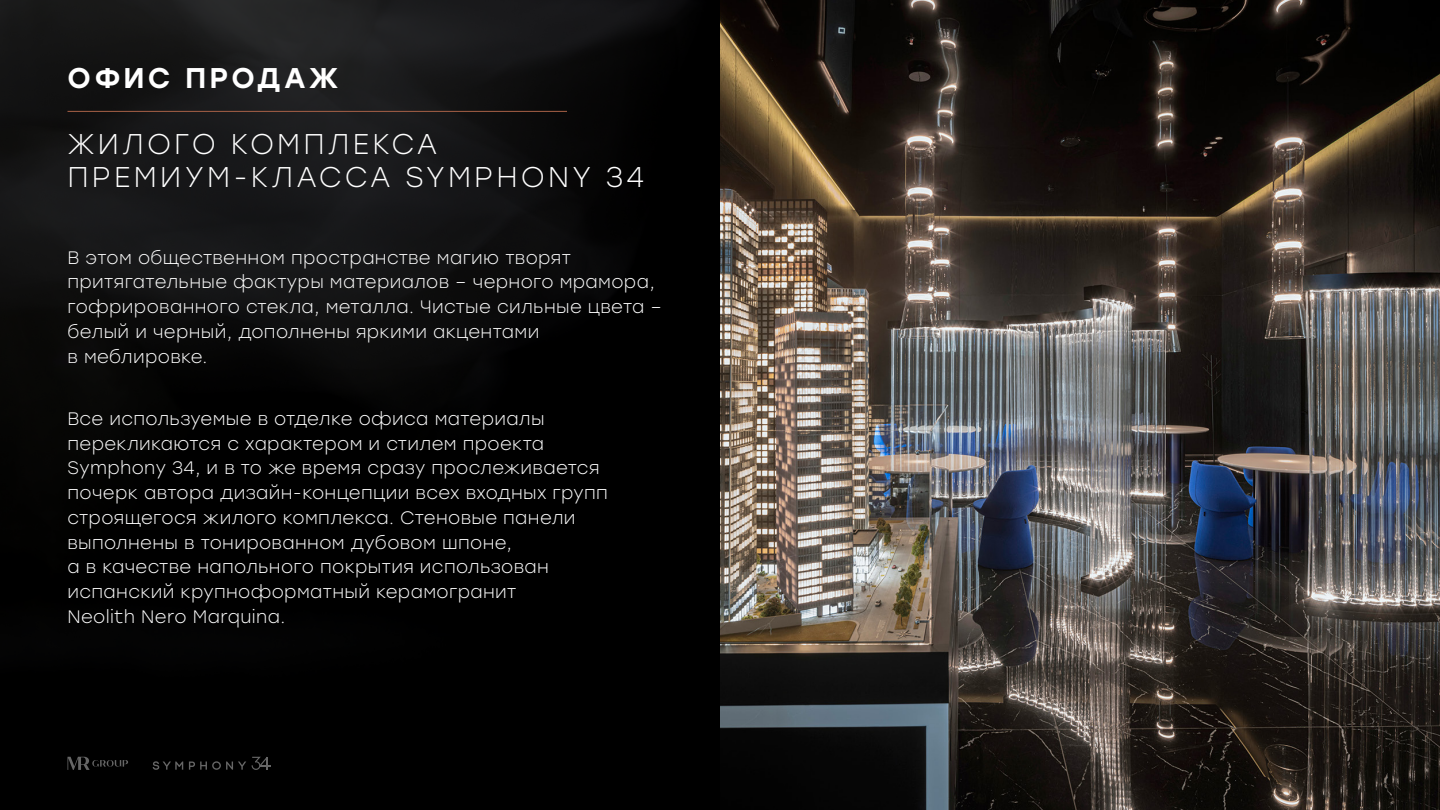
<style>
.page{position:relative;width:1440px;height:810px;background:#fff}
.page>*{position:absolute;margin:0;border:0;box-sizing:border-box;transform-origin:0 0}
.t1{font:300 28.5px/32.8px "Stolzl";letter-spacing:.11em;color:#fff}
.t2{font:500 28.5px "Stolzl";letter-spacing:.11em;color:#fff}
.t3{font:300 18px/24.8px "Stolzl";letter-spacing:.02em;color:#fff}
</style>
<div class="page">
<div style="left:0;top:0;width:720px;height:810px;background:#000"></div>
<img style="left:0;top:0;width:687px;height:374px">
<hr style="left:68px;top:111px;width:499px;height:1px;background:#a86147">
<svg style="left:67px;top:757px;width:61px;height:13px"></svg>
<svg style="left:252px;top:757px;width:19px;height:13px"></svg>
<svg style="left:153px;top:761px;width:93px;height:9px"></svg>
<img style="left:720px;top:0;width:720px;height:810px">
<h1 class="t2" style="left:68px;top:57px;width:273px">ОФИС ПРОДАЖ</h1>
<h1 class="t1" style="left:68px;top:127px;width:578px">ЖИЛОГО КОМПЛЕКСА<br>ПРЕМИУМ-КЛАССА SYMPHONY 34</h1>
<p class="t3" style="left:68px;top:244px;width:596px">В этом общественном пространстве магию творят притягательные фактуры материалов – черного мрамора, гофрированного стекла, металла. Чистые сильные цвета – белый и черный, дополнены яркими акцентами<br>в меблировке.</p>
<p class="t3" style="left:68px;top:406px;width:542px">Все используемые в отделке офиса материалы перекликаются с характером и стилем проекта Symphony 34, и в то же время сразу прослеживается почерк автора дизайн-концепции всех входных групп строящегося жилого комплекса. Стеновые панели выполнены в тонированном дубовом шпоне,<br>а в качестве напольного покрытия использован испанский крупноформатный керамогранит<br>Neolith Nero Marquina.</p>
</div>
